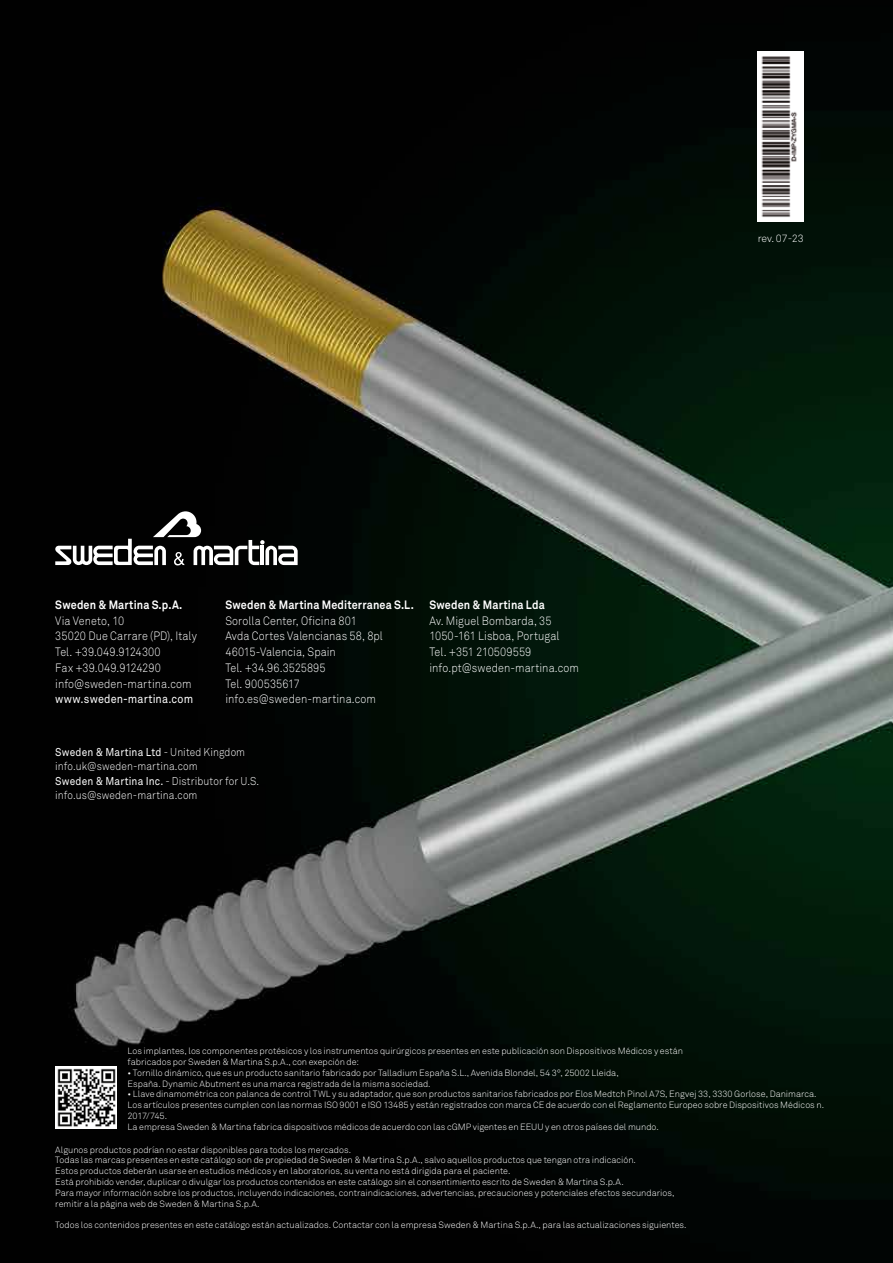
<style>
.page{position:relative;width:893px;height:1263px;background:#fff}
.page>*{position:absolute;margin:0;border:0;box-sizing:border-box;transform-origin:0 0}
.t1{font:12px/15.8px "Akkurat Light Pro";letter-spacing:.01em;color:#fff;scale:.9 1}
.t2{font:700 12px "Akkurat Pro";letter-spacing:.015em;color:#fff;scale:.9 1}
.t3{font:12px "Akkurat Pro";letter-spacing:.015em;color:#fff;scale:.9 1}
.t4{font:11.25px/14.2px "Akkurat Light Pro";letter-spacing:.01em;color:#fff;scale:.9 1}
.t5{font:11.25px "Akkurat Pro";letter-spacing:.015em;color:#fff;scale:.9 1}
.t6{font:10.5px "Akkurat Light Pro";letter-spacing:-.005em;color:#fff}
.t7{font:9px/10.8px "Akkurat Light Pro";color:#fff}
.s1{font-family:"Akkurat Light Pro"}
.s2{font-family:"Akkurat Pro"}
</style>
<div class="page">
<img style="left:0;top:0;width:893px;height:1263px">
<svg style="left:55px;top:511px;width:243px;height:55px"></svg>
<img style="left:758px;top:52px;width:45px;height:170px">
<img style="left:55px;top:1066px;width:62px;height:62px">
<h1 class="t2" style="left:55px;top:597px;width:143px">Sweden &amp; Martina S.p.A.</h1>
<h1 class="t1" style="left:55px;top:613px;width:159px">Via Veneto, 10<br>35020 Due Carrare (PD), Italy<br>Tel. +39.049.9124300<br>Fax +39.049.9124290 info@sweden-martina.com</h1>
<h1 class="t3" style="left:55px;top:692px;width:155px">www.sweden-martina.com</h1>
<h1 class="t2" style="left:225px;top:597px;width:211px">Sweden &amp; Martina Mediterranea S.L.</h1>
<h1 class="t1" style="left:225px;top:613px;width:177px">Sorolla Center, Oficina 801<br>Avda Cortes Valencianas 58, 8pl<br>46015-Valencia, Spain<br>Tel. +34.96.3525895<br>Tel. 900535617 info.es@sweden-martina.com</h1>
<h1 class="t2" style="left:429px;top:597px;width:130px">Sweden &amp; Martina Lda</h1>
<h1 class="t1" style="left:429px;top:613px;width:168px">Av. Miguel Bombarda, 35<br>1050-161 Lisboa, Portugal<br>Tel. +351 210509559 info.pt@sweden-martina.com</h1>
<p class="t5" style="left:55px;top:746px;width:212px">Sweden &amp; Martina Ltd <span class="s1">- United Kingdom</span></p>
<p class="t4" style="left:55px;top:759px;width:228px">info.uk@sweden-martina.com<br><span class="s2">Sweden &amp; Martina Inc.</span> - Distributor for U.S. info.us@sweden-martina.com</p>
<p class="t6" style="left:758px;top:232px;width:48px">rev. 07-23</p>
<p class="t7" style="left:128px;top:1046px;width:557px">Los implantes, los componentes protésicos y los instrumentos quirúrgicos presentes en este publicación son Dispositivos Médicos y están fabricados por Sweden &amp; Martina S.p.A., con exepción de:</p>
<p class="t7" style="left:128px;top:1067px;width:493px">• Tornillo dinámico, que es un producto sanitario fabricado por Talladium España S.L., Avenida Blondel, 54 3°, 25002 Lleida,<br>España. Dynamic Abutment es una marca registrada de la misma sociedad.</p>
<p class="t7" style="left:128px;top:1089px;width:698px">• Llave dinamométrica con palanca de control TWL y su adaptador, que son productos sanitarios fabricados por Elos Medtch Pinol A7S, Engvej 33, 3330 Gorlose, Danimarca.<br>Los artículos presentes cumplen con las normas ISO 9001 e ISO 13485 y están registrados con marca CE de acuerdo con el Reglamento Europeo sobre Dispositivos Médicos n.<br>2017/745.<br>La empresa Sweden &amp; Martina fabrica dispositivos médicos de acuerdo con las cGMP vigentes en EEUU y en otros países del mundo.</p>
<p class="t7" style="left:55px;top:1144px;width:621px">Algunos productos podrían no estar disponibles para todos los mercados.<br>Todas las marcas presentes en este catálogo son de propiedad de Sweden &amp; Martina S.p.A., salvo aquellos productos que tengan otra indicación.<br>Estos productos deberán usarse en estudios médicos y en laboratorios, su venta no está dirigida para el paciente.<br>Está prohibido vender, duplicar o divulgar los productos contenidos en este catálogo sin el consentimiento escrito de Sweden &amp; Martina S.p.A.<br>Para mayor información sobre los productos, incluyendo indicaciones, contraindicaciones, advertencias, precauciones y potenciales efectos secundarios, remitir a la página web de Sweden &amp; Martina S.p.A.</p>
<p class="t7" style="left:55px;top:1220px;width:633px">Todos los contenidos presentes en este catálogo están actualizados. Contactar con la empresa Sweden &amp; Martina S.p.A., para las actualizaciones siguientes.</p>
</div>
